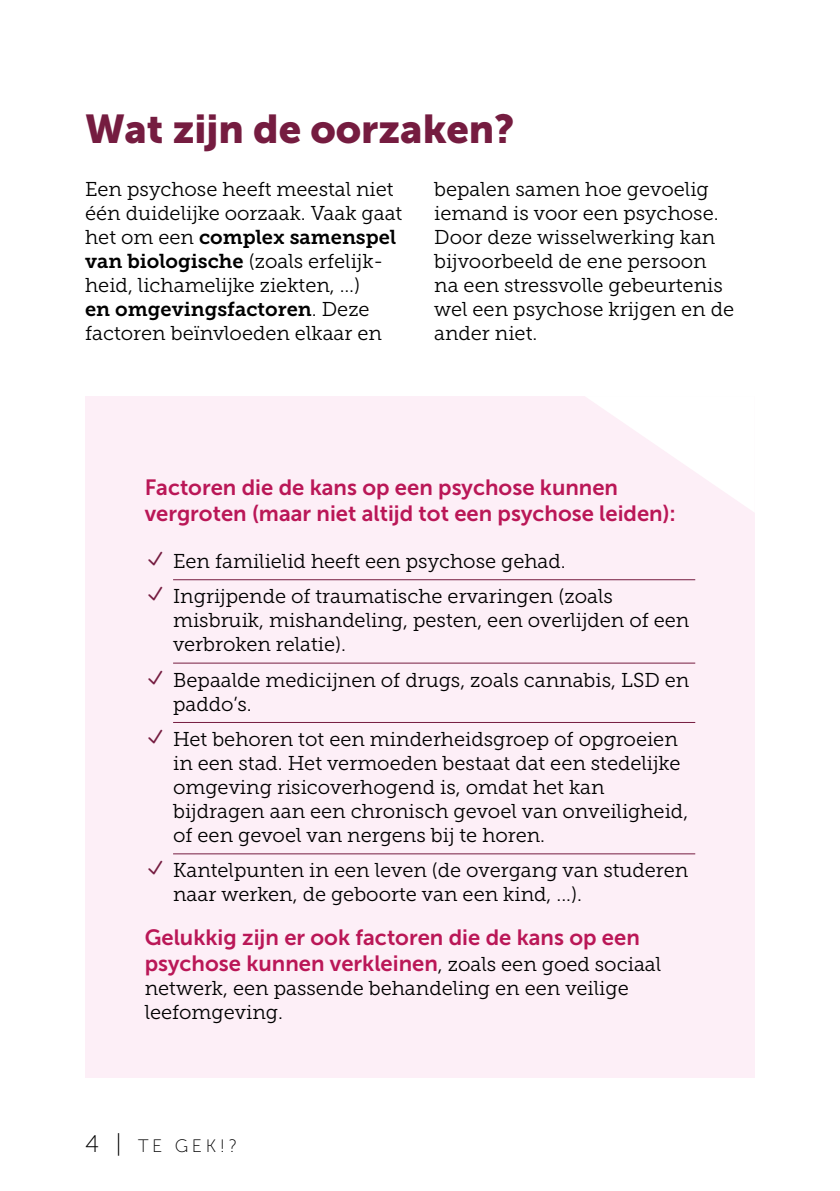
<style>
.page{position:relative;width:840px;height:1191px;background:#fff}
.page>*{position:absolute;margin:0;border:0;box-sizing:border-box;transform-origin:0 0}
.t1{font:40px "Museo Sans 900";color:#751c40}
.t2{font:22px/26.4px "Museo Sans 700";color:#ba1757}
.t3{font:20px/24px "Museo Slab 300";color:#000}
.t4{font:20px "Museo Slab 700";color:#000}
.t5{font:18px "Museo Sans 100";color:#000}
.s1{font-family:"Museo Slab 300"}
.s2{font-family:"Museo Slab 700"}
.s3{font-family:"Museo Slab 300";font-size:20px;color:#000}
.s4{font-size:24px}
</style>
<div class="page">
<div style="left:85px;top:396px;width:669px;height:681px;background:#fdeff7"></div>
<hr style="left:173px;top:579px;width:521px;height:1px;background:#751c40">
<hr style="left:173px;top:662px;width:521px;height:1px;background:#751c40">
<hr style="left:173px;top:722px;width:521px;height:1px;background:#751c40">
<hr style="left:173px;top:853px;width:521px;height:1px;background:#751c40">
<svg style="left:586px;top:396px;width:168px;height:116px"></svg>
<h1 class="t1" style="left:85px;top:107px;width:430px">Wat zijn de oorzaken?</h1>
<p class="t3" style="left:85px;top:177px;width:318px">Een psychose heeft meestal niet één duidelijke oorzaak. Vaak gaat</p>
<p class="t4" style="left:85px;top:225px;width:312px"><span class="s1">het om een</span> complex samenspel</p>
<p class="t3" style="left:85px;top:249px;width:299px"><span class="s2">van biologische</span> (zoals erfelijk&shy;heid, lichamelijke ziekten, …)</p>
<p class="t4" style="left:85px;top:297px;width:286px">en omgevingsfactoren<span class="s1">. Deze</span></p>
<p class="t3" style="left:85px;top:321px;width:298px">factoren beïnvloeden elkaar en</p>
<p class="t3" style="left:434px;top:177px;width:301px">bepalen samen hoe gevoelig iemand is voor een psychose.<br>Door deze wisselwerking kan bijvoorbeeld de ene persoon na een stressvolle gebeurtenis wel een psychose krijgen en de ander niet.</p>
<p class="t2" style="left:145px;top:474px;width:532px">Factoren die de kans op een psychose kunnen vergroten (maar niet altijd tot een psychose leiden):</p>
<p class="t3" style="left:173px;top:543px;width:441px;line-height:35.4px">Een familielid heeft een psychose gehad.<br>Ingrijpende of traumatische ervaringen (zoals</p>
<p class="t3" style="left:173px;top:608px;width:517px">misbruik, mishandeling, pesten, een overlijden of een verbroken relatie).</p>
<p class="t3" style="left:173px;top:668px;width:517px">Bepaalde medicijnen of drugs, zoals cannabis, LSD en paddo’s.</p>
<p class="t3" style="left:173px;top:727px;width:516px">Het behoren tot een minderheidsgroep of opgroeien in een stad. Het vermoeden bestaat dat een stedelijke omgeving risicoverhogend is, omdat het kan bijdragen aan een chronisch gevoel van onveiligheid, of een gevoel van nergens bij te horen.</p>
<p class="t3" style="left:173px;top:858px;width:516px">Kantelpunten in een leven (de overgang van studeren naar werken, de geboorte van een kind, ...).</p>
<p class="t2" style="left:145px;top:924px;width:517px">Gelukkig zijn er ook factoren die de kans op een psychose kunnen verkleinen<span class="s3">, zoals een goed sociaal</span></p>
<p class="t3" style="left:145px;top:976px;width:485px">netwerk, een passende behandeling en een veilige leefomgeving.</p>
<p class="t5" style="left:85px;top:1136px;width:153px"><span class="s4">4 |</span> TE GEK!?</p>
</div>
